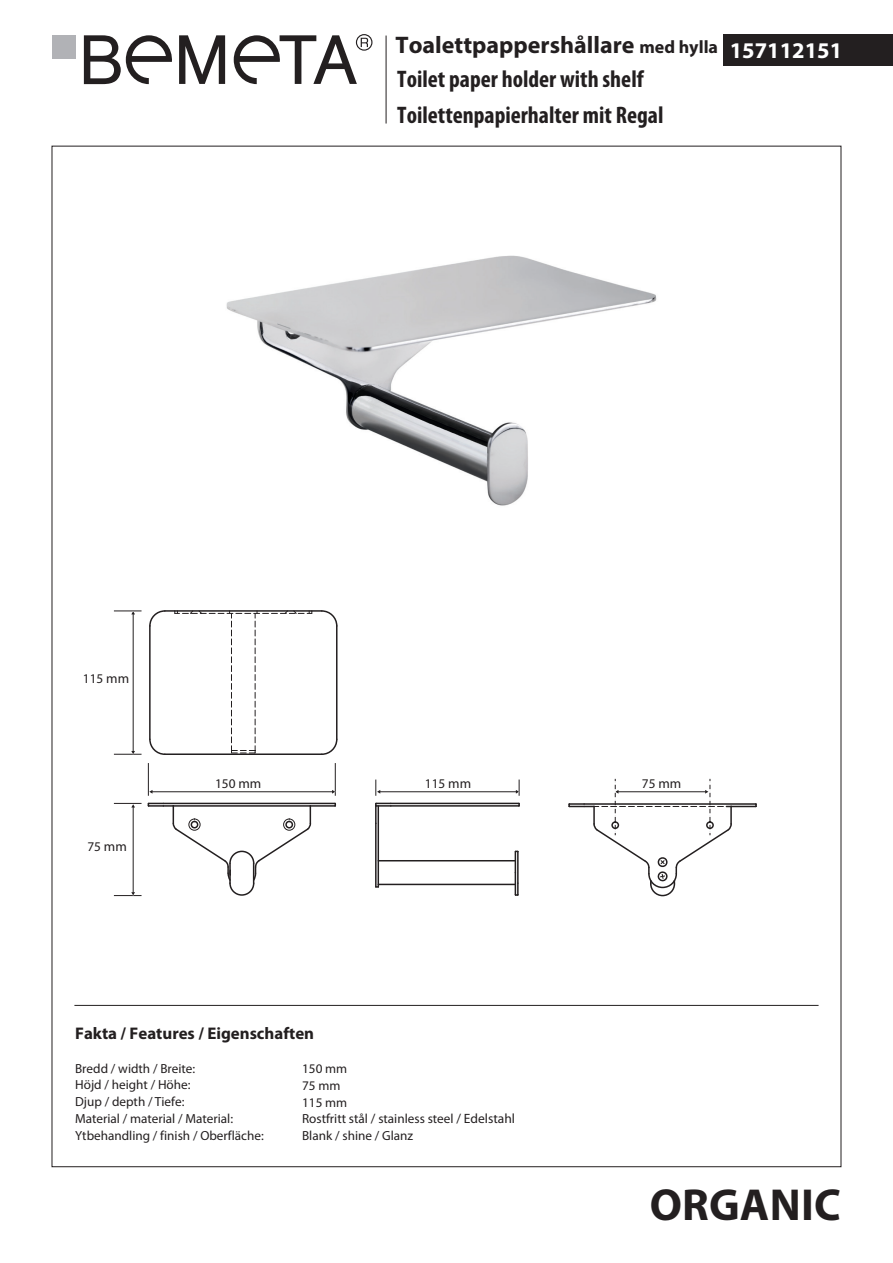
<style>
.page{position:relative;width:893px;height:1263px;background:#fff}
.page>*{position:absolute;margin:0;border:0;box-sizing:border-box;transform-origin:0 0}
.t1{font:700 45px "Myriad Pro";letter-spacing:.005em;color:#231f20}
.t2{font:700 condensed 24px/35px "Myriad Pro";color:#231f20}
.t3{font:700 22.5px "Myriad Pro";color:#fff}
.t4{font:700 16.8px "Myriad Pro";color:#231f20}
.t5{font:13.35px "Myriad Pro";color:#231f20}
.t6{font:13.2px/16.8px "Myriad Pro";color:#231f20}
.s1{font-stretch:normal}
.s2{font-stretch:normal;font-size:18px}
.s3{font-size:13.65px}
.s4{font-size:13.5px}
</style>
<div class="page">
<img style="left:226px;top:255px;width:431px;height:251px">
<div style="left:724px;top:34px;width:169px;height:32px;background:#231f20"></div>
<svg style="left:179px;top:35px;width:46px;height:49px"></svg>
<svg style="left:84px;top:35px;width:88px;height:49px"></svg>
<div style="left:52px;top:35px;width:23px;height:24px;background:#b1b2b6"></div>
<svg style="left:234px;top:34px;width:138px;height:50px"></svg>
<hr style="left:386px;top:36px;width:1px;height:88px;background:#231f20">
<hr style="left:74px;top:1005px;width:745px;height:1px;background:#231f20">
<hr style="left:148px;top:763px;width:1px;height:33px;background:#231f20">
<hr style="left:335px;top:763px;width:1px;height:33px;background:#231f20">
<hr style="left:152px;top:791px;width:181px;height:1px;background:#231f20">
<hr style="left:380px;top:791px;width:136px;height:1px;background:#231f20">
<svg style="left:376px;top:779px;width:4px;height:17px"></svg>
<svg style="left:516px;top:779px;width:4px;height:17px"></svg>
<hr style="left:133px;top:614px;width:1px;height:137px;background:#231f20">
<svg style="left:114px;top:751px;width:28px;height:4px"></svg>
<svg style="left:114px;top:611px;width:28px;height:3px"></svg>
<hr style="left:133px;top:807px;width:1px;height:86px;background:#231f20">
<svg style="left:114px;top:892px;width:28px;height:4px"></svg>
<hr style="left:391px;top:805px;width:128px;height:2px;background:#231f20">
<hr style="left:375px;top:823px;width:2px;height:64px;background:#231f20">
<svg style="left:517px;top:802px;width:3px;height:5px"></svg>
<hr style="left:391px;top:803px;width:128px;height:1px;background:#231f20">
<svg style="left:375px;top:802px;width:16px;height:21px"></svg>
<hr style="left:378px;top:806px;width:1px;height:81px;background:#231f20">
<svg style="left:514px;top:850px;width:5px;height:46px"></svg>
<hr style="left:378px;top:860px;width:137px;height:1px;background:#231f20">
<hr style="left:378px;top:884px;width:137px;height:1px;background:#231f20">
<svg style="left:149px;top:610px;width:16px;height:16px"></svg>
<hr style="left:149px;top:626px;width:2px;height:113px;background:#231f20">
<svg style="left:149px;top:738px;width:16px;height:17px"></svg>
<hr style="left:165px;top:753px;width:157px;height:2px;background:#231f20">
<svg style="left:320px;top:738px;width:18px;height:17px"></svg>
<hr style="left:336px;top:626px;width:1px;height:113px;background:#231f20">
<svg style="left:322px;top:610px;width:16px;height:17px"></svg>
<hr style="left:165px;top:610px;width:157px;height:2px;background:#231f20">
<svg style="left:175px;top:610px;width:138px;height:144px"></svg>
<hr style="left:163px;top:805px;width:172px;height:2px;background:#231f20">
<svg style="left:114px;top:802px;width:49px;height:5px"></svg>
<hr style="left:163px;top:803px;width:172px;height:1px;background:#231f20">
<svg style="left:172px;top:806px;width:140px;height:90px"></svg>
<svg style="left:568px;top:779px;width:189px;height:118px"></svg>
<h2 class="t2" style="left:396px;top:27px;width:324px"><span class="s1">Toalettpappershållare</span> <span class="s2">med hylla<br></span>Toilet paper holder with shelf<br>Toilettenpapierhalter mit Regal</h2>
<h3 class="t3" style="left:730px;top:36px;width:114px">157112151</h3>
<p class="t5" style="left:83px;top:670px;width:48px">115 <span class="s3">mm</span></p>
<p class="t5" style="left:87px;top:839px;width:41px">75 <span class="s3">mm</span></p>
<p class="t5" style="left:215px;top:775px;width:48px">150 <span class="s3">mm</span></p>
<p class="t5" style="left:425px;top:775px;width:48px">115 <span class="s3">mm</span></p>
<p class="t5" style="left:642px;top:775px;width:41px">75 <span class="s3">mm</span></p>
<p class="t4" style="left:75px;top:1023px;width:240px">Fakta / Features / Eigenschaften</p>
<p class="t6" style="left:75px;top:1059px;width:190px">Bredd / width / Breite:<br>Höjd / height / Höhe:<br>Djup / depth / Tiefe:<br>Material / material / Material:<br>Ytbehandling / finish / Oberfläche:</p>
<p class="t6" style="left:302px;top:1060px;width:214px">150 mm<br>75 mm<br>115 mm<br>Rostfritt stål <span class="s4">/</span> stainless steel <span class="s4">/ Edelstahl<br></span>Blank / shine / Glanz</p>
<h1 class="t1" style="left:650px;top:1175px;width:193px">ORGANIC</h1>
</div>
